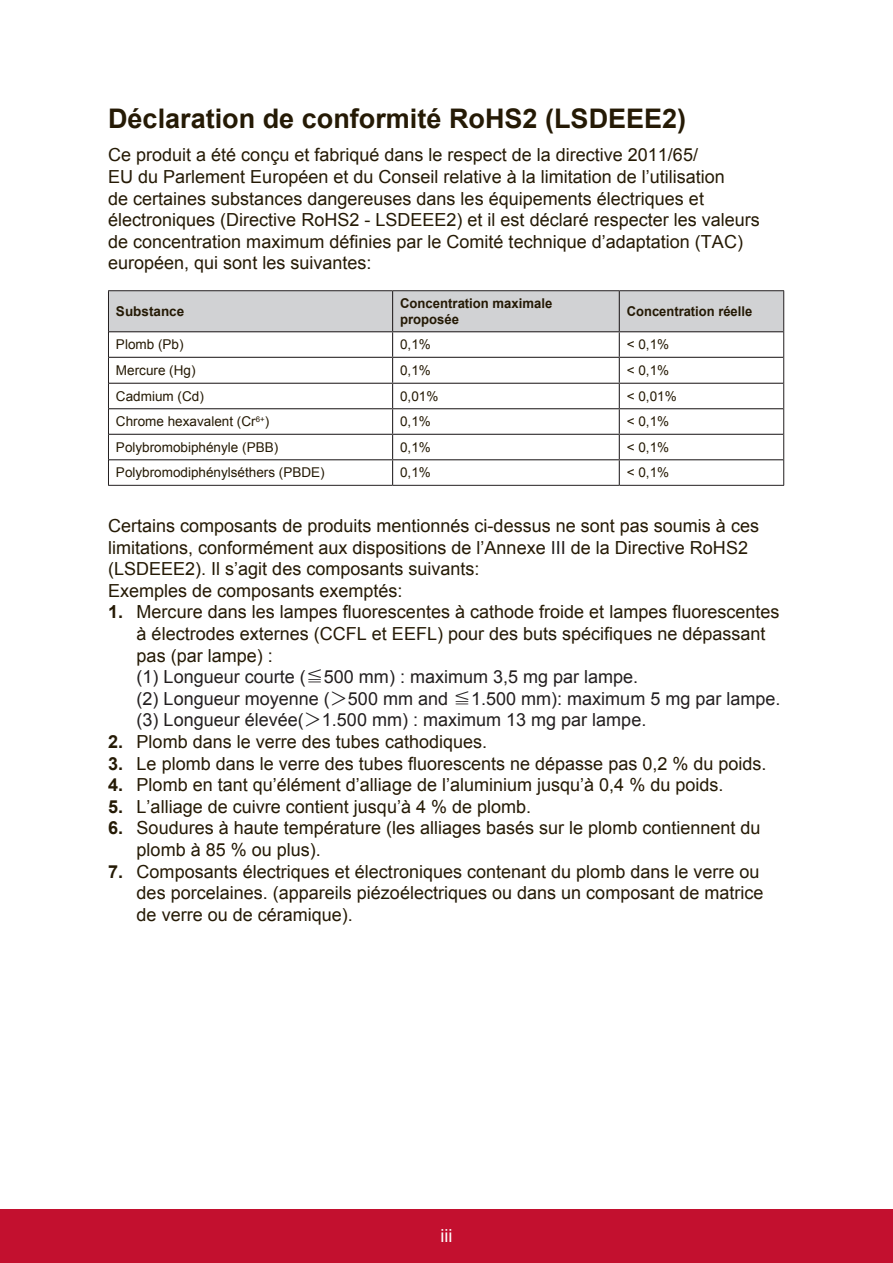
<style>
.page{position:relative;width:893px;height:1263px;background:#fff}
.page>*{position:absolute;margin:0;border:0;box-sizing:border-box;transform-origin:0 0}
.t1{font:700 27px "Arial";color:#251a05}
.t2{font:18px/21.6px "Arial";color:#251a05}
.t3{font:18px/21.6px "Arial";color:#231f20}
.t4{font:18px "Arial";color:#fff}
.t5{font:13.5px "Arial";color:#251a05}
.t6{font:700 13.5px/16.2px "Arial";color:#251a05}
.t7{font:700 13.5px "Arial";color:#251a05;scale:.96 1}
.s1{color:#231f20}
.s2{font-weight:700;color:#251a05}
.s3{color:#251a05}
.s4{font-family:"Adobe Ming Std";font-weight:300}
.s5{font-weight:700}
</style>
<div class="page">
<div style="left:0;top:1210px;width:892px;height:53px;background:#c3102f"></div>
<hr style="left:108px;top:290px;width:284px;height:1px;background:#231f20">
<hr style="left:392px;top:290px;width:227px;height:1px;background:#231f20">
<hr style="left:619px;top:290px;width:164px;height:1px;background:#231f20">
<hr style="left:108px;top:485px;width:284px;height:1px;background:#231f20">
<hr style="left:392px;top:485px;width:227px;height:1px;background:#231f20">
<hr style="left:619px;top:485px;width:164px;height:1px;background:#231f20">
<svg style="left:108px;top:291px;width:676px;height:194px"></svg>
<h1 class="t1" style="left:108px;top:100px;width:579px">Déclaration de conformité RoHS2 (LSDEEE2)</h1>
<p class="t2" style="left:108px;top:144px;width:653px">Ce produit a été conçu et fabriqué dans le respect de la directive 2011/65/<br>EU du Parlement Européen et du Conseil relative à la limitation de l’utilisation<br>de certaines substances dangereuses dans les équipements électriques et électroniques (Directive RoHS2 - LSDEEE2) et il est déclaré respecter les valeurs de concentration maximum définies par le Comité technique d’adaptation (TAC) européen, qui sont les suivantes:</p>
<p class="t6" style="left:116px;top:304px;width:70px">Substance</p>
<p class="t6" style="left:400px;top:296px;width:154px">Concentration maximale proposée</p>
<p class="t7" style="left:626px;top:302px;width:132px">Concentration réelle</p>
<p class="t5" style="left:116px;top:336px;width:69px">Plomb (Pb)</p>
<p class="t5" style="left:400px;top:336px;width:32px">0,1%</p>
<p class="t5" style="left:626px;top:336px;width:44px">&lt; 0,1%</p>
<p class="t5" style="left:116px;top:361px;width:81px">Mercure (Hg)</p>
<p class="t5" style="left:400px;top:361px;width:32px">0,1%</p>
<p class="t5" style="left:626px;top:361px;width:44px">&lt; 0,1%</p>
<p class="t5" style="left:116px;top:387px;width:89px">Cadmium (Cd)</p>
<p class="t5" style="left:400px;top:387px;width:40px">0,01%</p>
<p class="t5" style="left:626px;top:387px;width:51px">&lt; 0,01%</p>
<p class="t5" style="left:116px;top:413px;width:155px">Chrome hexavalent (Cr<sup>6+</sup>)</p>
<p class="t5" style="left:400px;top:413px;width:32px">0,1%</p>
<p class="t5" style="left:626px;top:413px;width:44px">&lt; 0,1%</p>
<p class="t5" style="left:116px;top:438px;width:164px">Polybromobiphényle (PBB)</p>
<p class="t5" style="left:400px;top:438px;width:32px">0,1%</p>
<p class="t5" style="left:626px;top:438px;width:44px">&lt; 0,1%</p>
<p class="t5" style="left:116px;top:464px;width:210px">Polybromodiphénylséthers (PBDE)</p>
<p class="t5" style="left:400px;top:464px;width:32px">0,1%</p>
<p class="t5" style="left:626px;top:464px;width:44px">&lt; 0,1%</p>
<p class="t2" style="left:108px;top:515px;width:652px">Certains composants de produits mentionnés ci-dessus ne sont pas soumis à ces limitations, conformément aux dispositions de l’Annexe <span class="s1">III</span> de la Directive RoHS2 (LSDEEE2). Il s’agit des composants suivants:<br>Exemples de composants exemptés:</p>
<p class="t3" style="left:136px;top:601px;width:645px;text-indent:-28px"><span class="s2">1.</span> <span class="s3">Mercure dans les lampes fluorescentes à cathode froide et lampes fluorescentes à électrodes externes (CCFL et EEFL) pour des buts spécifiques ne dépassant pas (par lampe) :<br></span>(1) Longueur courte (<span class="s4">≦</span>500 mm) : maximum 3,5 mg par lampe.<br>(2) Longueur moyenne (<span class="s4">＞</span>500 mm and <span class="s4">≦</span>1.500 mm): maximum 5 mg par lampe. (3) Longueur élevée(<span class="s4">＞</span>1.500 mm) : maximum 13 mg par lampe.</p>
<p class="t2" style="left:108px;top:731px;width:380px"><span class="s5">2.</span> Plomb dans le verre des tubes cathodiques.</p>
<p class="t2" style="left:108px;top:752px;width:659px"><span class="s5">3.</span> Le plomb dans le verre des tubes fluorescents ne dépasse pas 0,2 % du poids.</p>
<p class="t2" style="left:108px;top:774px;width:616px"><span class="s5">4.</span> Plomb en tant qu’élément d’alliage de l’aluminium jusqu’à 0,4 % du poids.</p>
<p class="t2" style="left:108px;top:796px;width:424px"><span class="s5">5.</span> L’alliage de cuivre contient jusqu’à 4 % de plomb.</p>
<p class="t2" style="left:136px;top:817px;width:625px;text-indent:-28px"><span class="s5">6.</span> Soudures à haute température (les alliages basés sur le plomb contiennent du plomb à 85 % ou plus).</p>
<p class="t2" style="left:136px;top:860px;width:628px;text-indent:-28px"><span class="s5">7.</span> Composants électriques et électroniques contenant du plomb dans le verre ou des porcelaines. (appareils piézoélectriques ou dans un composant de matrice de verre ou de céramique).</p>
<p class="t4" style="left:440px;top:1223px;width:13px">iii</p>
</div>
